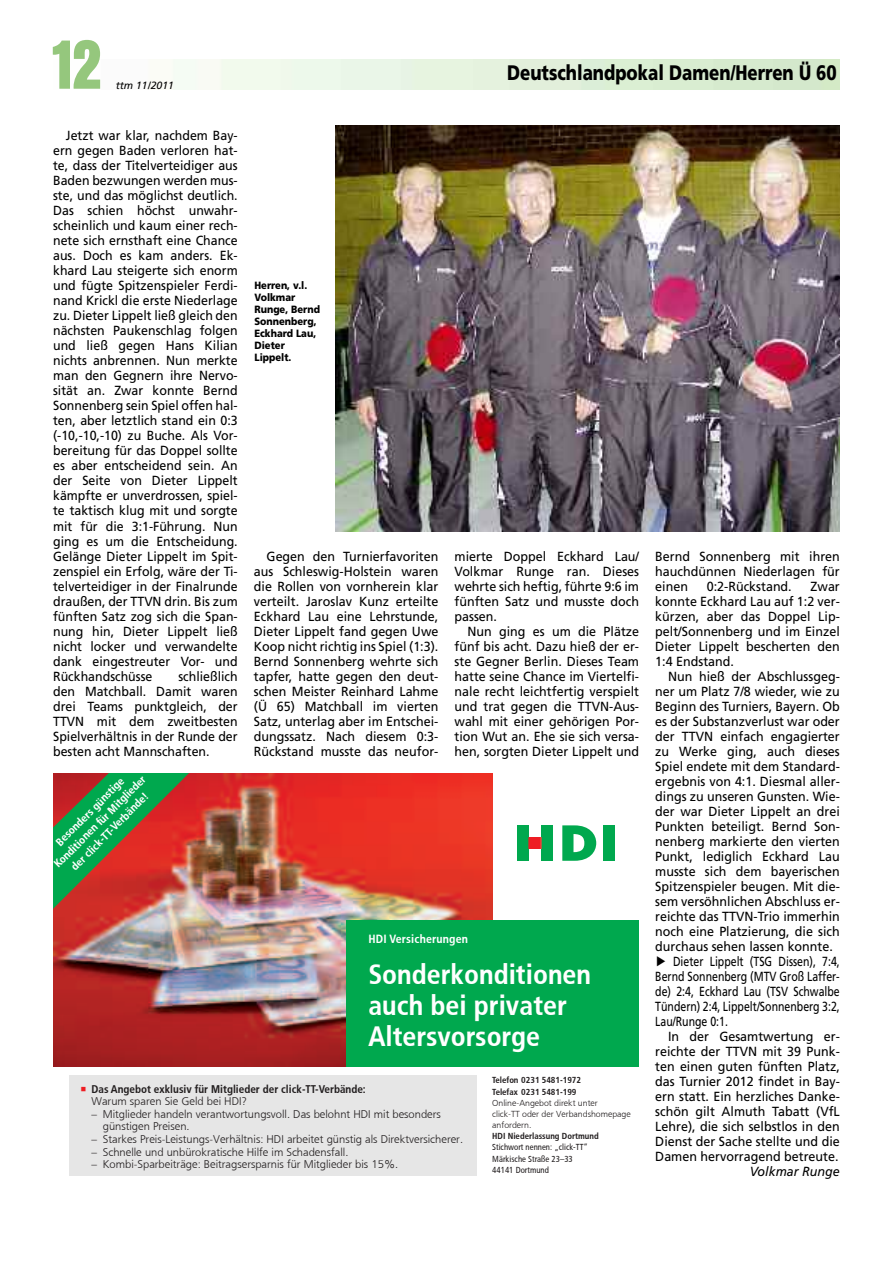
<style>
.page{position:relative;width:893px;height:1263px;background:#fff}
.page>*{position:absolute;margin:0;border:0;box-sizing:border-box;transform-origin:0 0}
.t1{font:700 condensed 72px "Aurora BT";color:#95c77d}
.t2{font:27.9px/30.8px "HDI Gerling Sans Cond Bold";color:#fff}
.t3{font:900 21px "Frutiger";color:#000;scale:.8 1}
.t4{font:13.2px/15px "Frutiger";color:#000;text-align:justify;scale:.95 1}
.t5{font:13.2px/15px "Frutiger";color:#000;text-align:justify;scale:.94 1}
.t6{font:13.2px "Frutiger";color:#000;scale:.8 1}
.t7{font:italic 13.2px "Frutiger";color:#000;scale:.95 1}
.t8{font:11.85px "HDI Gerling Sans Cond Bold";letter-spacing:.015em;color:#fff}
.t9{font:11.1px/12.6px "HDI Gerling Sans Light";color:#231f20}
.t10{font:11.1px/14px "HDI Gerling Sans Cond Bold";color:#fff;text-align:center}
.t11{font:11.1px "HDI Gerling Sans Cond Bold";color:#231f20}
.t12{font:900 10.5px/12px "Frutiger";color:#000;scale:.9 1}
.t13{font:italic 10.5px "Frutiger";color:#000}
.t14{font:8.7px/11.1px "HDI Gerling Sans Light";color:#231f20}
.t15{font:8.7px/11.1px "HDI Gerling Sans Cond Bold";color:#231f20}
.t16{font:8.7px/11.1px "HDI Gerling Sans Cond Regular";color:#231f20}
.s1{color:#ee1d23}
</style>
<div class="page">
<img style="left:336px;top:125px;width:504px;height:406px">
<img style="left:53px;top:774px;width:439px;height:292px">
<div style="left:346px;top:920px;width:293px;height:146px;background:#00a84e"></div>
<svg style="left:562px;top:825px;width:34px;height:36px"></svg>
<div style="left:603px;top:825px;width:12px;height:36px;background:#00a84e"></div>
<div style="left:541px;top:825px;width:12px;height:36px;background:#00a84e"></div>
<div style="left:529px;top:837px;width:12px;height:12px;background:#ee1d23"></div>
<div style="left:517px;top:825px;width:12px;height:36px;background:#00a84e"></div>
<svg style="left:541px;top:837px;width:1px;height:12px"></svg>
<svg style="left:53px;top:774px;width:147px;height:147px;background:#876441"></svg>
<div style="left:69px;top:1075px;width:407px;height:101px;background:#e6e6e6"></div>
<h1 class="t1" style="left:53px;top:22px;width:49px">12</h1>
<p class="t13" style="left:116px;top:79px;width:60px">ttm 11/2011</p>
<h3 class="t3" style="left:507px;top:60px;width:414px">Deutschlandpokal Damen/Herren Ü 60</h3>
<p class="t5" style="left:53px;top:128px;width:198px;text-indent:13px">Jetzt war klar, nachdem Bay&shy;ern gegen Baden verloren hat&shy;te, dass der Titelverteidiger aus Baden bezwungen werden mus&shy;ste, und das möglichst deutlich.<br>Das schien höchst unwahr&shy;scheinlich und kaum einer rech&shy;nete sich ernsthaft eine Chance aus. Doch es kam anders. Ek&shy;khard Lau steigerte sich enorm und fügte Spitzenspieler Ferdi&shy;nand Krickl die erste Niederlage zu. Dieter Lippelt ließ gleich den nächsten Paukenschlag folgen und ließ gegen Hans Kilian nichts anbrennen. Nun merkte man den Gegnern ihre Nervo&shy;sität an. zwar konnte Bernd Sonnenberg sein Spiel offen hal&shy;ten, aber letztlich stand ein 0:3 (-10,-10,-10) zu Buche. Als Vor&shy;bereitung für das Doppel sollte es aber entscheidend sein. An der Seite von Dieter Lippelt kämpfte er unverdrossen, spiel&shy;te taktisch klug mit und sorgte mit für die 3:1-Führung. Nun ging es um die Entscheidung.<br>Gelänge Dieter Lippelt im Spit&shy;zenspiel ein Erfolg, wäre der Ti&shy;telverteidiger in der Finalrunde draußen, der TTVN drin. Bis zum fünften Satz zog sich die Span&shy;nung hin, Dieter Lippelt ließ nicht locker und verwandelte dank eingestreuter Vor- und Rückhandschüsse</p>
<p class="t5" style="left:53px;top:668px;width:198px;text-indent:125px">schließlich den Matchball. Damit waren drei Teams punktgleich, der TTVN mit dem zweitbesten Spielverhältnis in der Runde der besten acht Mannschaften.</p>
<p class="t10" style="left:41px;top:851px;width:126px;rotate:-45deg">Besonders günstige<br>Konditionen für Mitglieder der click-TT-Verbände!</p>
<p class="t12" style="left:254px;top:280px;width:75px">Herren, v.l.<br>Volkmar<br>Runge, Bernd<br>Sonnenberg,<br>Eckhard Lau,<br>Dieter<br>Lippelt.</p>
<p class="t4" style="left:254px;top:548px;width:196px;text-indent:13px">Gegen den Turnierfavoriten aus Schleswig-Holstein waren die Rollen von vornherein klar verteilt. Jaroslav Kunz erteilte Eckhard Lau eine Lehrstunde, Dieter Lippelt fand gegen Uwe Koop nicht richtig ins Spiel (1:3).<br>Bernd Sonnenberg wehrte sich tapfer, hatte gegen den deut&shy;schen Meister Reinhard Lahme (Ü 65) Matchball im vierten Satz, unterlag aber im Entschei&shy;dungssatz. Nach diesem 0:3- Rückstand musste das neufor-</p>
<p class="t4" style="left:455px;top:548px;width:196px">mierte Doppel Eckhard Lau/ Volkmar Runge ran. Dieses wehrte sich heftig, führte 9:6 im fünften Satz und musste doch passen.</p>
<p class="t4" style="left:455px;top:623px;width:196px;text-indent:13px">Nun ging es um die Plätze fünf bis acht. Dazu hieß der er&shy;ste Gegner Berlin. Dieses Team hatte seine Chance im Viertelfi&shy;nale recht leichtfertig verspielt und trat gegen die TTVN-Aus&shy;wahl mit einer gehörigen Por&shy;tion Wut an. Ehe sie sich versa&shy;hen, sorgten Dieter Lippelt und</p>
<p class="t8" style="left:368px;top:931px;width:101px">HDI Versicherungen</p>
<h2 class="t2" style="left:368px;top:959px;width:224px">Sonderkonditionen auch bei privater<br>Altersvorsorge</h2>
<p class="t11" style="left:80px;top:1082px;width:287px"><span class="s1">•</span> Das Angebot exklusiv für Mitglieder der click-TT-Verbände:</p>
<p class="t9" style="left:92px;top:1095px;width:157px">Warum sparen Sie Geld bei HDI?</p>
<p class="t9" style="left:103px;top:1108px;width:340px;text-indent:-11px">– Mitglieder handeln verantwortungsvoll. Das belohnt HDI mit besonders günstigen Preisen.</p>
<p class="t9" style="left:92px;top:1133px;width:373px">– Starkes Preis-Leistungs-Verhältnis: HDI arbeitet günstig als Direktversicherer.</p>
<p class="t9" style="left:92px;top:1145px;width:258px">– Schnelle und unbürokratische Hilfe im Schadensfall.</p>
<p class="t9" style="left:92px;top:1158px;width:308px">– Kombi-Sparbeiträge: Beitragsersparnis für Mitglieder bis 15%.</p>
<p class="t15" style="left:492px;top:1075px;width:90px">Telefon 0231 5481-1972<br>Telefax 0231 5481-199</p>
<p class="t14" style="left:492px;top:1097px;width:140px">Online-Angebot direkt unter<br>click-TT oder der Verbandshomepage anfordern.</p>
<p class="t15" style="left:492px;top:1131px;width:108px">HDI Niederlassung Dortmund</p>
<p class="t16" style="left:492px;top:1142px;width:97px">Stichwort nennen: „click-TT“<br>Märkische Straße 23–33<br>44141 Dortmund</p>
<p class="t4" style="left:655px;top:548px;width:196px">Bernd Sonnenberg mit ihren hauchdünnen Niederlagen für einen</p>
<p class="t4" style="left:707px;top:578px;width:91px">0:2-Rückstand.</p>
<p class="t4" style="left:655px;top:578px;width:196px;text-indent:155px">zwar konnte Eckhard Lau auf 1:2 ver&shy;kürzen, aber das Doppel Lip&shy;pelt/Sonnenberg und im Einzel Dieter Lippelt bescherten den 1:4 Endstand.</p>
<p class="t4" style="left:668px;top:668px;width:182px">Nun hieß der Abschlussgeg-</p>
<p class="t4" style="left:655px;top:683px;width:196px">ner um Platz 7/8 wieder, wie zu</p>
<p class="t4" style="left:655px;top:698px;width:196px">Beginn des Turniers, Bayern. Ob</p>
<p class="t4" style="left:655px;top:713px;width:196px">es der Substanzverlust war oder</p>
<p class="t4" style="left:655px;top:728px;width:196px">der TTVN einfach engagierter</p>
<p class="t4" style="left:655px;top:743px;width:196px">zu Werke ging, auch dieses</p>
<p class="t4" style="left:655px;top:758px;width:196px">Spiel endete mit dem Standard-</p>
<p class="t4" style="left:655px;top:773px;width:196px">ergebnis von 4:1. Diesmal aller-</p>
<p class="t4" style="left:655px;top:788px;width:196px">dings zu unseren Gunsten. Wie-</p>
<p class="t4" style="left:655px;top:803px;width:196px">der war Dieter Lippelt an drei</p>
<p class="t4" style="left:655px;top:818px;width:196px">Punkten beteiligt. Bernd Son-</p>
<p class="t4" style="left:655px;top:833px;width:196px">nenberg markierte den vierten</p>
<p class="t4" style="left:655px;top:848px;width:196px">Punkt, lediglich Eckhard Lau</p>
<p class="t4" style="left:655px;top:863px;width:196px">musste sich dem bayerischen</p>
<p class="t4" style="left:655px;top:878px;width:196px">Spitzenspieler beugen. Mit die-</p>
<p class="t4" style="left:655px;top:893px;width:196px">sem versöhnlichen Abschluss er-</p>
<p class="t4" style="left:655px;top:908px;width:196px">reichte das TTVN-Trio immerhin</p>
<p class="t4" style="left:655px;top:923px;width:196px">noch eine Platzierung, die sich</p>
<p class="t4" style="left:655px;top:938px;width:188px">durchaus sehen lassen konnte.</p>
<p class="t6" style="left:673px;top:953px;width:210px">Dieter Lippelt (TSG Dissen), 7:4,</p>
<p class="t6" style="left:655px;top:968px;width:232px">Bernd Sonnenberg (MTV Groß Laffer-</p>
<p class="t6" style="left:655px;top:983px;width:232px">de) 2:4, Eckhard Lau (TSV Schwalbe</p>
<p class="t6" style="left:655px;top:998px;width:232px">Tündern) 2:4, Lippelt/Sonnenberg 3:2,</p>
<p class="t6" style="left:655px;top:1013px;width:92px">Lau/Runge 0:1.</p>
<p class="t4" style="left:668px;top:1028px;width:182px">In der Gesamtwertung er-</p>
<p class="t4" style="left:655px;top:1043px;width:196px">reichte der TTVN mit 39 Punk-</p>
<p class="t4" style="left:655px;top:1058px;width:196px">ten einen guten fünften Platz,</p>
<p class="t4" style="left:655px;top:1073px;width:196px">das Turnier 2012 findet in Bay-</p>
<p class="t4" style="left:655px;top:1088px;width:196px">ern statt. Ein herzliches Danke-</p>
<p class="t4" style="left:655px;top:1103px;width:196px">schön gilt Almuth Tabatt (VfL</p>
<p class="t4" style="left:655px;top:1118px;width:196px">Lehre), die sich selbstlos in den</p>
<p class="t4" style="left:655px;top:1133px;width:196px">Dienst der Sache stellte und die</p>
<p class="t4" style="left:655px;top:1148px;width:194px">Damen hervorragend betreute.</p>
<p class="t7" style="left:750px;top:1163px;width:96px">Volkmar Runge</p>
</div>
